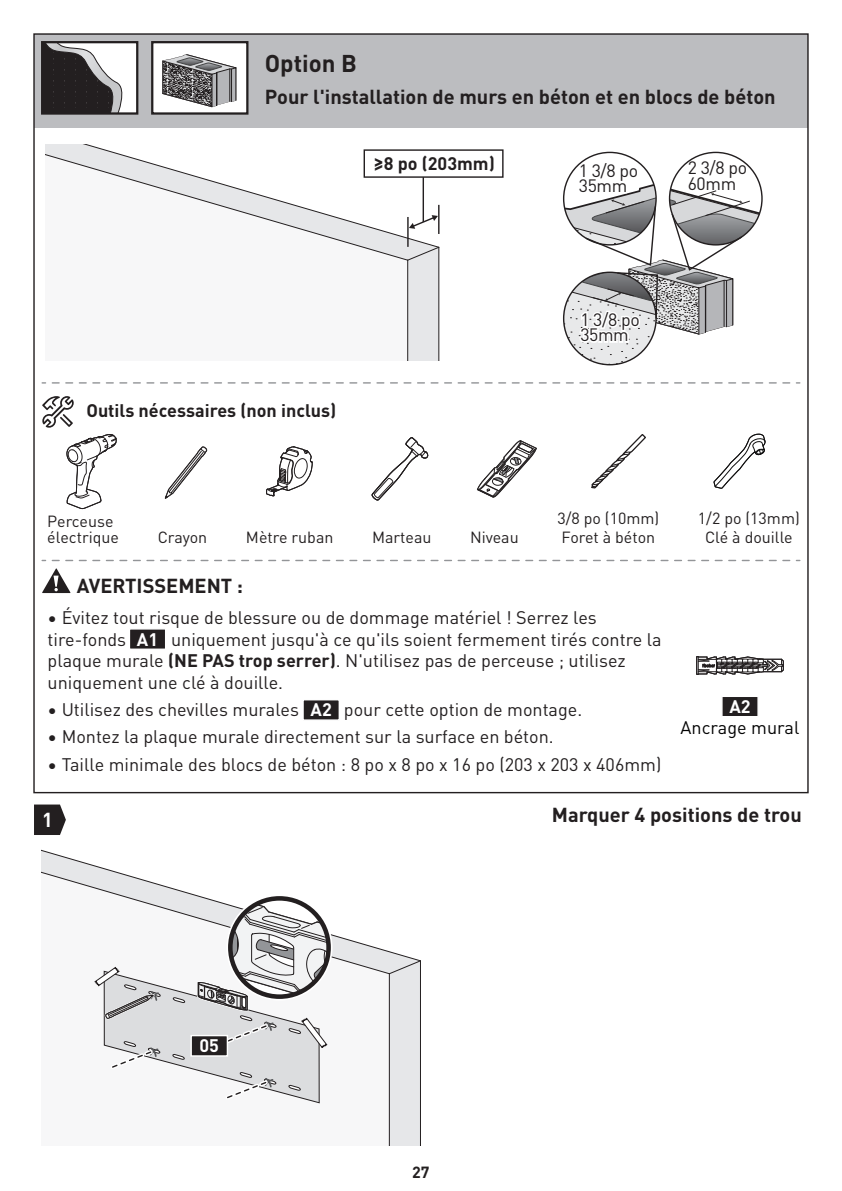
<style>
.page{position:relative;width:842px;height:1191px;background:#fff}
.page>*{position:absolute;margin:0;border:0;box-sizing:border-box;transform-origin:0 0}
.t1{font:700 24px "DIN Pro";color:#231f20}
.t2{font:700 20px "DIN Pro";color:#231f20}
.t3{font:700 20px "DIN Pro";color:#fff}
.t4{font:18px/21.6px "DIN Pro";color:#231f20}
.t5{font:700 18px "DIN Pro";color:#231f20}
.t6{font:18px "DIN Pro";color:#030303}
.t7{font:700 18px "DIN Pro";color:#fff}
.t8{font:17.8px/15.2px "DIN Pro";letter-spacing:-.02em;color:#231f20}
.t9{font:16px/16px "DIN Pro";color:#231f20}
.t10{font:700 16px "DIN Pro";color:#231f20}
.s1{font-weight:700}
</style>
<div class="page">
<svg style="left:34px;top:804px;width:32px;height:31px"></svg>
<div style="left:34px;top:34px;width:774px;height:93px;background:#bcbdc0"></div>
<svg style="left:52px;top:382px;width:748px;height:1px"></svg>
<svg style="left:52px;top:560px;width:748px;height:1px"></svg>
<svg style="left:165px;top:446px;width:42px;height:53px"></svg>
<svg style="left:713px;top:433px;width:53px;height:56px"></svg>
<svg style="left:266px;top:446px;width:47px;height:51px"></svg>
<svg style="left:371px;top:437px;width:58px;height:64px"></svg>
<svg style="left:591px;top:434px;width:55px;height:55px"></svg>
<div style="left:408px;top:261px;width:30px;height:99px;background:#e6e7e9"></div>
<hr style="left:438px;top:247px;width:1px;height:113px;background:#231f20">
<hr style="left:407px;top:260px;width:1px;height:100px;background:#231f20">
<svg style="left:409px;top:178px;width:31px;height:68px"></svg>
<svg style="left:45px;top:144px;width:362px;height:117px"></svg>
<svg style="left:407px;top:246px;width:33px;height:15px"></svg>
<svg style="left:409px;top:205px;width:30px;height:29px"></svg>
<hr style="left:423px;top:177px;width:1px;height:45px;background:#231f20">
<hr style="left:407px;top:217px;width:2px;height:30px;background:#231f20">
<div style="left:42px;top:42px;width:95px;height:71px;background:#fff"></div>
<svg style="left:44px;top:44px;width:79px;height:68px"></svg>
<div style="left:41px;top:41px;width:97px;height:74px;border:2px solid #231f20"></div>
<div style="left:151px;top:41px;width:97px;height:74px;background:#fff;border:2px solid #231f20"></div>
<svg style="left:162px;top:54px;width:74px;height:53px"></svg>
<svg style="left:42px;top:396px;width:75px;height:113px"></svg>
<svg style="left:42px;top:568px;width:29px;height:25px"></svg>
<div style="left:364px;top:149px;width:140px;height:29px;background:#fff;border:1px solid #231f20"></div>
<div style="left:390px;top:974px;width:30px;height:171px;background:#e6e7e9"></div>
<hr style="left:420px;top:960px;width:1px;height:185px;background:#231f20">
<hr style="left:389px;top:973px;width:1px;height:172px;background:#231f20">
<svg style="left:42px;top:850px;width:348px;height:124px"></svg>
<svg style="left:388px;top:960px;width:33px;height:14px"></svg>
<svg style="left:93px;top:898px;width:236px;height:205px"></svg>
<div style="left:129px;top:628px;width:37px;height:22px;background:#231f20;border:1px solid #fff"></div>
<div style="left:302px;top:699px;width:38px;height:22px;background:#231f20;border:1px solid #fff"></div>
<div style="left:721px;top:695px;width:38px;height:22px;background:#231f20;border:1px solid #fff"></div>
<svg style="left:696px;top:656px;width:88px;height:19px"></svg>
<div style="left:190px;top:1034px;width:38px;height:22px;background:#231f20;border:1px solid #fff"></div>
<svg style="left:477px;top:440px;width:60px;height:58px"></svg>
<svg style="left:564px;top:161px;width:198px;height:204px"></svg>
<h1 class="t1" style="left:265px;top:45px;width:94px">Option B</h1>
<p class="t2" style="left:265px;top:81px;width:512px">Pour l'installation de murs en béton et en blocs de béton</p>
<p class="t5" style="left:374px;top:149px;width:122px">≥8 po (203mm)</p>
<p class="t8" style="left:579px;top:162px;width:61px">1 3/8 po<br>35mm</p>
<p class="t8" style="left:688px;top:159px;width:61px">2 3/8 po<br>60mm</p>
<p class="t5" style="left:86px;top:397px;width:251px">Outils nécessaires (non inclus)</p>
<p class="t9" style="left:47px;top:512px;width:73px">Perceuse électrique</p>
<p class="t9" style="left:158px;top:528px;width:51px">Crayon</p>
<p class="t9" style="left:246px;top:528px;width:89px">Mètre ruban</p>
<p class="t2" style="left:77px;top:570px;width:168px">AVERTISSEMENT :</p>
<p class="t8" style="left:580px;top:311px;width:61px">1 3/8 po<br>35mm</p>
<p class="t9" style="left:557px;top:509px;width:103px">3/8 po (10mm)</p>
<p class="t9" style="left:372px;top:528px;width:61px">Marteau</p>
<p class="t9" style="left:561px;top:528px;width:95px">Foret à béton</p>
<p class="t9" style="left:470px;top:528px;width:50px">Niveau</p>
<p class="t9" style="left:698px;top:507px;width:103px;line-height:19.2px;text-align:center">1/2 po (13mm)<br>Clé à douille</p>
<p class="t4" style="left:48px;top:605px;width:615px">• Évitez tout risque de blessure ou de dommage matériel ! Serrez les tire-fonds [ 1] uniquement jusqu'à ce qu'ils soient fermement tirés contre la plaque murale <span class="s1">(NE PAS trop serrer)</span>. N'utilisez pas de perceuse ; utilisez uniquement une clé à douille.</p>
<p class="t4" style="left:48px;top:697px;width:536px">• Utilisez des chevilles murales [ 2] pour cette option de montage.</p>
<p class="t4" style="left:48px;top:725px;width:508px">• Montez la plaque murale directement sur la surface en béton.</p>
<p class="t4" style="left:48px;top:752px;width:615px">• Taille minimale des blocs de béton : 8 po x 8 po x 16 po (203 x 203 x 406mm)</p>
<p class="t2" style="left:552px;top:799px;width:252px">Marquer 4 positions de trou</p>
<p class="t7" style="left:137px;top:625px;width:23px">A1</p>
<p class="t7" style="left:729px;top:692px;width:23px">A2</p>
<p class="t7" style="left:311px;top:696px;width:23px">A2</p>
<p class="t6" style="left:681px;top:714px;width:120px">Ancrage mural</p>
<p class="t3" style="left:42px;top:804px;width:12px">1</p>
<p class="t7" style="left:199px;top:1031px;width:21px">05</p>
<p class="t10" style="left:412px;top:1160px;width:19px">27</p>
</div>
